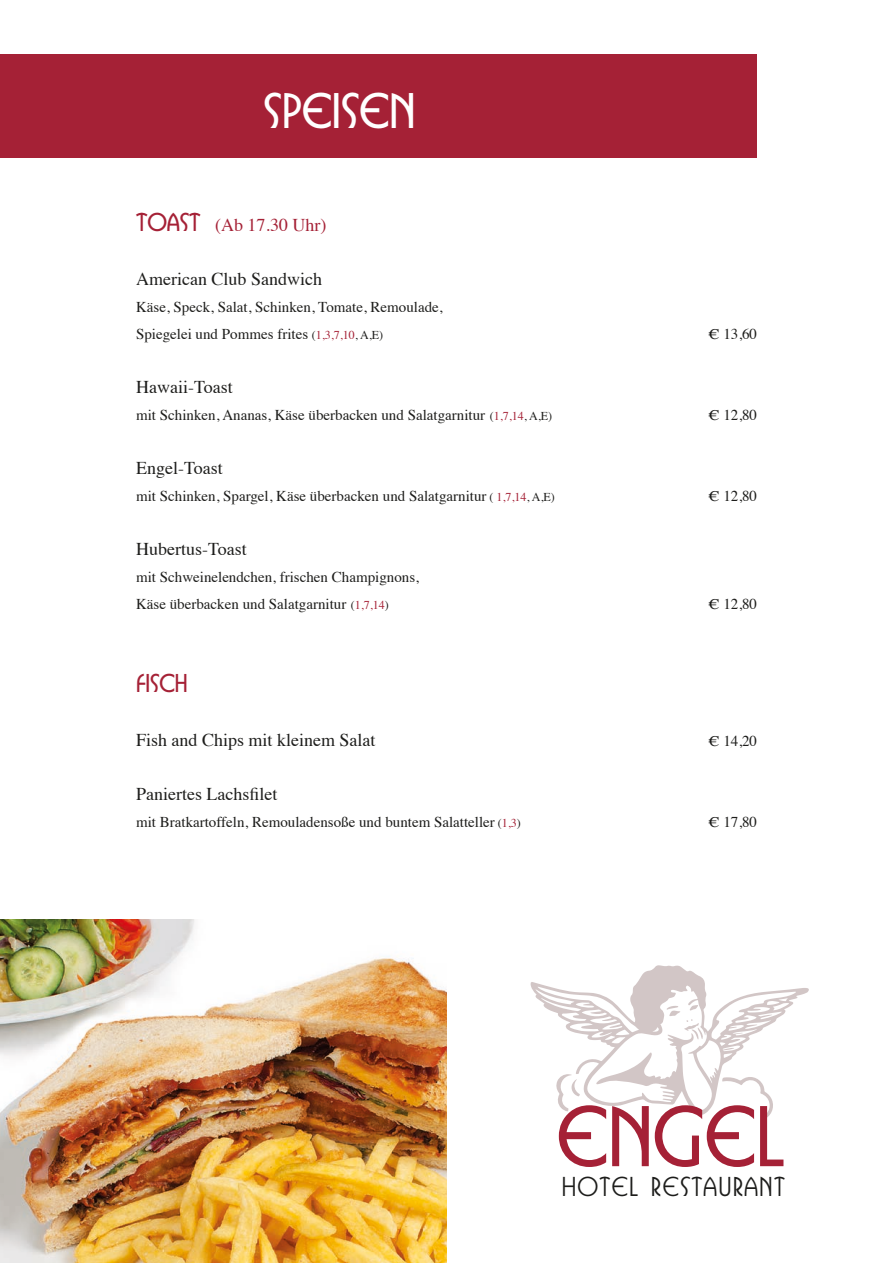
<style>
.page{position:relative;width:893px;height:1263px;background:#fff}
.page>*{position:absolute;margin:0;border:0;box-sizing:border-box;transform-origin:0 0}
.t1{font:700 79.95px "Busorama IT Cby BT";color:#a52136}
.t2{font:700 46.5px "Busorama IT Cby BT";color:#fff}
.t3{font:500 25.5px "Busorama IT Cby BT";letter-spacing:.05em;color:#1d1d1b}
.t4{font:700 24px "Busorama IT Cby BT";color:#a52136}
.Essen{font:18px "Times";color:#1d1d1b}
.t5{font:18px "Times";color:#a52136}
.Essen-2{font:15px "Times";color:#1d1d1b}
.s1{font-family:"Busorama IT Cby BT";font-weight:700;font-size:24px}
.s2{font-size:12px}
.s3{font-size:12px;color:#a52136}
</style>
<div class="page">
<div style="left:0;top:54px;width:757px;height:103px;background:#a52136"></div>
<img style="left:0;top:919px;width:446px;height:344px">
<svg style="left:531px;top:965px;width:278px;height:155px"></svg>
<p class="t2" style="left:264px;top:83px;width:153px">SPEISEN</p>
<p class="t5" style="left:136px;top:208px;width:192px"><span class="s1">TOAST</span> (Ab 17.30 Uhr)</p>
<p class="Essen" style="left:136px;top:262px;width:187px">American Club Sandwich</p>
<p class="Essen-2" style="left:136px;top:293px;width:308px">Käse, Speck, Salat, Schinken, Tomate, Remoulade,</p>
<p class="Essen-2" style="left:136px;top:320px;width:249px">Spiegelei und Pommes frites <span class="s2">(</span><span class="s3">1,3,7,10</span><span class="s2">, A,E)</span></p>
<p class="Essen-2" style="left:708px;top:320px;width:50px">€ 13,60</p>
<p class="Essen" style="left:136px;top:370px;width:98px">Hawaii-Toast</p>
<p class="Essen-2" style="left:136px;top:401px;width:417px">mit Schinken, Ananas, Käse überbacken und Salatgarnitur <span class="s2">(</span><span class="s3">1,7,14</span><span class="s2">, A,E)</span></p>
<p class="Essen-2" style="left:708px;top:401px;width:50px">€ 12,80</p>
<p class="Essen" style="left:136px;top:451px;width:88px">Engel-Toast</p>
<p class="Essen-2" style="left:136px;top:482px;width:420px">mit Schinken, Spargel, Käse überbacken und Salatgarnitur <span class="s2">(</span> <span class="s3">1,7,14</span><span class="s2">, A,E)</span></p>
<p class="Essen-2" style="left:708px;top:482px;width:50px">€ 12,80</p>
<p class="Essen" style="left:136px;top:532px;width:112px">Hubertus-Toast</p>
<p class="Essen-2" style="left:136px;top:563px;width:284px">mit Schweinelendchen, frischen Champignons,</p>
<p class="Essen-2" style="left:136px;top:590px;width:254px">Käse überbacken und Salatgarnitur <span class="s2">(</span><span class="s3">1,7,14</span><span class="s2">)</span></p>
<p class="Essen-2" style="left:708px;top:590px;width:50px">€ 12,80</p>
<p class="t4" style="left:136px;top:669px;width:53px">FISCH</p>
<p class="Essen" style="left:136px;top:723px;width:241px">Fish and Chips mit kleinem Salat</p>
<p class="Essen-2" style="left:708px;top:727px;width:50px">€ 14,20</p>
<p class="Essen" style="left:136px;top:777px;width:143px">Paniertes Lachsfilet</p>
<p class="Essen-2" style="left:136px;top:808px;width:386px">mit Bratkartoffeln, Remouladensoße und buntem Salatteller <span class="s2">(</span><span class="s3">1,3</span><span class="s2">)</span></p>
<p class="Essen-2" style="left:708px;top:808px;width:50px">€ 17,80</p>
<p class="t1" style="left:557px;top:1089px;width:228px">ENGEL</p>
<p class="t3" style="left:562px;top:1171px;width:225px">HOTEL RESTAURANT</p>
</div>
